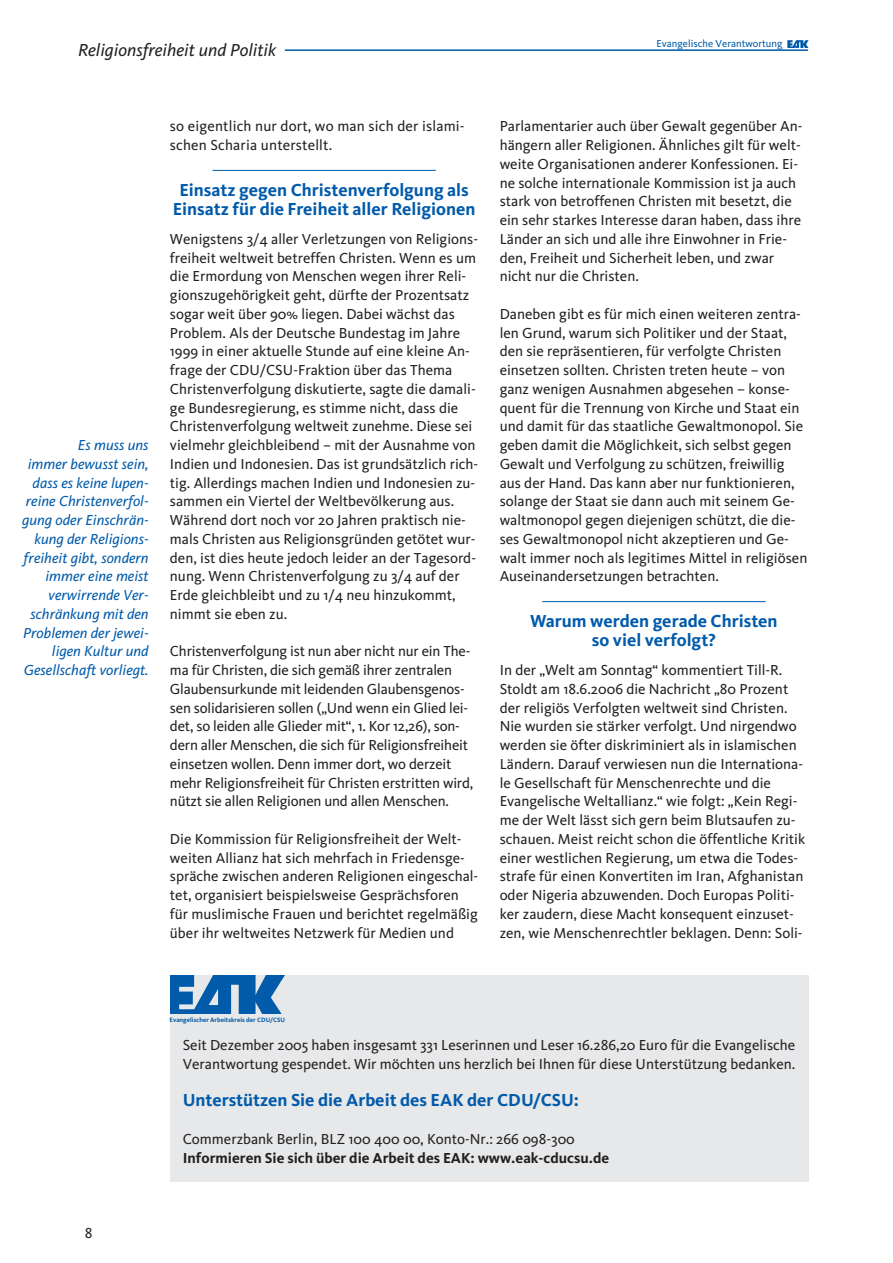
<style>
.page{position:relative;width:893px;height:1263px;background:#fff}
.page>*{position:absolute;margin:0;border:0;box-sizing:border-box;transform-origin:0 0}
.t1{font:700 18px/18.8px "CDU Kievit";color:#015aaa;text-align:center}
.t2{font:italic 18px "CDU Kievit";color:#231f20}
.t3{font:15px/18.8px "CDU Kievit";color:#231f20}
.t4{font:italic 15px/18.8px "CDU Kievit";color:#015aaa;text-align:right}
.t5{font:700 15px "CDU Kievit";color:#231f20}
.t6{font:10.5px "CDU Kievit";color:#015aaa}
.t7{font:700 6.45px "CDU Kievit";color:#015aaa}
</style>
<div class="page">
<hr style="left:285px;top:49px;width:523px;height:2px;background:#015aaa">
<img style="left:787px;top:40px;width:21px;height:7px">
<hr style="left:212px;top:170px;width:224px;height:1px;background:#015aaa">
<hr style="left:542px;top:601px;width:223px;height:1px;background:#015aaa">
<div style="left:170px;top:975px;width:638px;height:206px;background:#e7e8e9"></div>
<img style="left:170px;top:975px;width:115px;height:38px">
<p class="t2" style="left:78px;top:43px;width:200px">Religionsfreiheit und Politik</p>
<p class="t6" style="left:656px;top:40px;width:127px">Evangelische Verantwortung</p>
<p class="t4" style="left:22px;top:437px;width:128px">Es muss uns<br>immer bewusst sein, dass es keine lupen&shy;reine Christenverfol&shy;gung oder Einschrän&shy;kung der Religions&shy;freiheit gibt, sondern immer eine meist verwirrende Ver&shy;schränkung mit den<br>Problemen der jewei&shy;ligen Kultur und<br>Gesellschaft vorliegt.</p>
<p class="t3" style="left:170px;top:118px;width:296px">so eigentlich nur dort, wo man sich der islami&shy;schen Scharia unterstellt.</p>
<p class="t1" style="left:173px;top:182px;width:304px">Einsatz gegen Christenverfolgung als<br>Einsatz für die Freiheit aller Religionen</p>
<p class="t3" style="left:170px;top:231px;width:310px">Wenigstens 3/4 aller Verletzungen von Religions&shy;freiheit weltweit betreffen Christen. Wenn es um die Ermordung von Menschen wegen ihrer Reli&shy;gionszugehörigkeit geht, dürfte der Prozentsatz sogar weit über 90% liegen. Dabei wächst das Problem. Als der Deutsche Bundestag im Jahre 1999 in einer aktuelle Stunde auf eine kleine An&shy;frage der CDU/CSU-Fraktion über das Thema Christenverfolgung diskutierte, sagte die damali&shy;ge Bundesregierung, es stimme nicht, dass die Christenverfolgung weltweit zunehme. Diese sei vielmehr gleichbleibend – mit der Ausnahme von Indien und Indonesien. Das ist grundsätzlich rich&shy;tig. Allerdings machen Indien und Indonesien zu&shy;sammen ein Viertel der Weltbevölkerung aus.<br>Während dort noch vor 20 Jahren praktisch nie&shy;mals Christen aus Religionsgründen getötet wur&shy;den, ist dies heute jedoch leider an der Tagesord&shy;nung. Wenn Christenverfolgung zu 3/4 auf der Erde gleichbleibt und zu 1/4 neu hinzukommt, nimmt sie eben zu.</p>
<p class="t3" style="left:170px;top:643px;width:305px">Christenverfolgung ist nun aber nicht nur ein The&shy;ma für Christen, die sich gemäß ihrer zentralen Glaubensurkunde mit leidenden Glaubensgenos&shy;sen solidarisieren sollen („Und wenn ein Glied lei&shy;det, so leiden alle Glieder mit“, 1. Kor 12,26), son&shy;dern aller Menschen, die sich für Religionsfreiheit einsetzen wollen. Denn immer dort, wo derzeit mehr Religionsfreiheit für Christen erstritten wird, nützt sie allen Religionen und allen Menschen.</p>
<p class="t3" style="left:170px;top:831px;width:310px">Die Kommission für Religionsfreiheit der Welt&shy;weiten Allianz hat sich mehrfach in Friedensge&shy;spräche zwischen anderen Religionen eingeschal&shy;tet, organisiert beispielsweise Gesprächsforen für muslimische Frauen und berichtet regelmäßig über ihr weltweites Netzwerk für Medien und</p>
<p class="t3" style="left:499px;top:118px;width:304px">Parlamentarier auch über Gewalt gegenüber An&shy;hängern aller Religionen. Ähnliches gilt für welt&shy;weite Organisationen anderer Konfessionen. Ei&shy;ne solche internationale Kommission ist ja auch stark von betroffenen Christen mit besetzt, die ein sehr starkes Interesse daran haben, dass ihre Länder an sich und alle ihre Einwohner in Frie&shy;den, Freiheit und Sicherheit leben, und zwar nicht nur die Christen.</p>
<p class="t3" style="left:499px;top:306px;width:309px">Daneben gibt es für mich einen weiteren zentra&shy;len Grund, warum sich Politiker und der Staat, den sie repräsentieren, für verfolgte Christen einsetzen sollten. Christen treten heute – von ganz wenigen Ausnahmen abgesehen – konse&shy;quent für die Trennung von Kirche und Staat ein und damit für das staatliche Gewaltmonopol. Sie geben damit die Möglichkeit, sich selbst gegen Gewalt und Verfolgung zu schützen, freiwillig aus der Hand. Das kann aber nur funktionieren, solange der Staat sie dann auch mit seinem Ge&shy;waltmonopol gegen diejenigen schützt, die die&shy;ses Gewaltmonopol nicht akzeptieren und Ge&shy;walt immer noch als legitimes Mittel in religiösen Auseinandersetzungen betrachten.</p>
<p class="t1" style="left:530px;top:614px;width:249px">Warum werden gerade Christen so viel verfolgt?</p>
<p class="t3" style="left:499px;top:662px;width:307px">In der „Welt am Sonntag“ kommentiert Till-R.<br>Stoldt am 18.6.2006 die Nachricht „80 Prozent der religiös Verfolgten weltweit sind Christen.<br>Nie wurden sie stärker verfolgt. Und nirgendwo werden sie öfter diskriminiert als in islamischen Ländern. Darauf verwiesen nun die Internationa&shy;le Gesellschaft für Menschenrechte und die Evangelische Weltallianz.“ wie folgt: „Kein Regi&shy;me der Welt lässt sich gern beim Blutsaufen zu&shy;schauen. Meist reicht schon die öffentliche Kritik einer westlichen Regierung, um etwa die Todes&shy;strafe für einen Konvertiten im Iran, Afghanistan oder Nigeria abzuwenden. Doch Europas Politi&shy;ker zaudern, diese Macht konsequent einzuset&shy;zen, wie Menschenrechtler beklagen. Denn: Soli-</p>
<p class="t7" style="left:170px;top:1018px;width:117px">Evangelischer Arbeitskreis der CDU/CSU</p>
<p class="t3" style="left:85px;top:1225px;width:9px">8</p>
<p class="t3" style="left:183px;top:1037px;width:614px">Seit Dezember 2005 haben insgesamt 331 Leserinnen und Leser 16.286,20 Euro für die Evangelische<br>Verantwortung gespendet. Wir möchten uns herzlich bei Ihnen für diese Unterstützung bedanken.</p>
<p class="t1" style="left:183px;top:1093px;width:398px">Unterstützen Sie die Arbeit des EAK der CDU/CSU:</p>
<p class="t3" style="left:183px;top:1131px;width:393px">Commerzbank Berlin, BLZ 100 400 00, Konto-Nr.: 266 098-300</p>
<p class="t5" style="left:183px;top:1152px;width:428px">Informieren Sie sich über die Arbeit des EAK: www.eak-cducsu.de</p>
</div>
